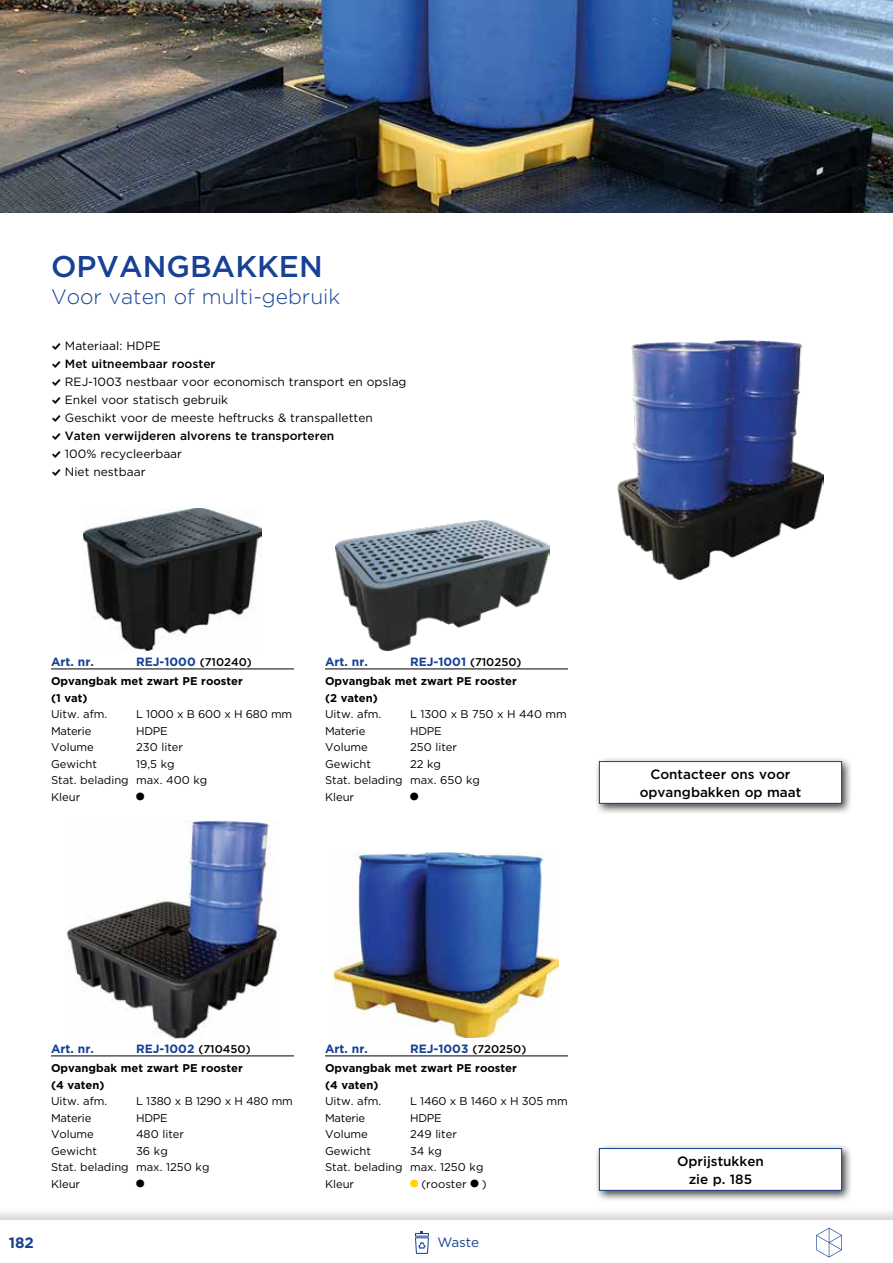
<style>
.page{position:relative;width:893px;height:1263px;background:#fff}
.page>*{position:absolute;margin:0;border:0;box-sizing:border-box;transform-origin:0 0}
.t1{font:500 30px "Gotham";color:#164194}
.t2{font:30px "Gotham";color:#000}
.t3{font:300 21px "Gotham";color:#164194}
.t4{font:700 15px "Gotham";color:#164194}
.t5{font:500 13.5px/18px "Gotham";color:#000;text-align:center}
.t6{font:13.5px "Gotham";letter-spacing:-.015em;color:#164194}
.t7{font:12px/18px "Gotham";color:#000}
.t8{font:700 12px "Gotham";color:#164194}
.t9{font:11.25px/16.5px "Gotham";color:#000}
.t10{font:700 11.25px/16.5px "Gotham";color:#000}
.t11{font:11.25px "Gotham";letter-spacing:-.02em;color:#000}
.s1{font-family:"Modern Pictograms"}
.s2{font-weight:500}
.s3{font-weight:500;font-size:11.25px;color:#000}
.s4{font-size:30px;color:#ffd300}
</style>
<div class="page">
<div style="left:0;top:1206px;width:893px;height:57px;background:#000;opacity:.16"></div>
<div style="left:0;top:1220px;width:893px;height:43px;background:#fff"></div>
<svg style="left:816px;top:1228px;width:26px;height:29px"></svg>
<svg style="left:415px;top:1231px;width:14px;height:23px"></svg>
<hr style="left:325px;top:669px;width:243px;height:1px;background:#000">
<img style="left:335px;top:521px;width:215px;height:130px">
<hr style="left:51px;top:669px;width:243px;height:1px;background:#000">
<img style="left:83px;top:508px;width:178px;height:143px">
<hr style="left:325px;top:1056px;width:243px;height:1px;background:#000">
<img style="left:335px;top:853px;width:223px;height:184px">
<hr style="left:51px;top:1056px;width:243px;height:1px;background:#000">
<img style="left:66px;top:821px;width:213px;height:218px">
<img style="left:618px;top:340px;width:206px;height:239px">
<div style="left:594px;top:1143px;width:259px;height:59px;background:#000;opacity:.75"></div>
<div style="left:599px;top:1148px;width:243px;height:42px;background:#fff"></div>
<div style="left:599px;top:1148px;width:243px;height:43px;border:1px solid #164194"></div>
<img style="left:0;top:0;width:893px;height:213px">
<div style="left:594px;top:756px;width:259px;height:59px;background:#000;opacity:.75"></div>
<div style="left:599px;top:761px;width:243px;height:42px;background:#fff"></div>
<div style="left:599px;top:761px;width:243px;height:43px;border:1px solid #164194"></div>
<h1 class="t1" style="left:51px;top:246px;width:273px">OPVANGBAKKEN</h1>
<h2 class="t3" style="left:51px;top:283px;width:291px">Voor vaten of multi-gebruik</h2>
<p class="t7" style="left:51px;top:336px;width:357px"><span class="s1">%</span> Materiaal: HDPE<br><span class="s1">%</span> <span class="s2">Met uitneembaar rooster<br></span><span class="s1">%</span> REJ-1003 nestbaar voor economisch transport en opslag <span class="s1">%</span> Enkel voor statisch gebruik<br><span class="s1">%</span> Geschikt voor de meeste heftrucks &amp; transpalletten<br><span class="s1">%</span> <span class="s2">Vaten verwijderen alvorens te transporteren<br></span><span class="s1">%</span> 100% recycleerbaar<br><span class="s1">%</span> Niet nestbaar</p>
<p class="t8" style="left:51px;top:653px;width:44px">Art. nr.</p>
<p class="t8" style="left:136px;top:653px;width:117px">REJ-1000 <span class="s3">(710240)</span></p>
<p class="t10" style="left:51px;top:673px;width:193px">Opvangbak met zwart PE rooster (1 vat)</p>
<p class="t9" style="left:51px;top:706px;width:58px">Uitw. afm.</p>
<p class="t11" style="left:136px;top:707px;width:158px">L 1000 x B 600 x H 680 mm</p>
<p class="t11" style="left:51px;top:723px;width:42px">Materie</p>
<p class="t9" style="left:136px;top:722px;width:33px">HDPE</p>
<p class="t9" style="left:51px;top:739px;width:44px">Volume</p>
<p class="t9" style="left:136px;top:739px;width:49px">230 liter</p>
<p class="t9" style="left:51px;top:755px;width:48px">Gewicht</p>
<p class="t9" style="left:51px;top:755px;width:158px;text-indent:85px">19,5 kg<br>Stat. belading max. 400 kg<br>Kleur</p>
<h1 class="t2" style="left:133px;top:777px;width:16px">•</h1>
<p class="t8" style="left:325px;top:653px;width:44px">Art. nr.</p>
<p class="t8" style="left:410px;top:653px;width:113px">REJ-1001 <span class="s3">(710250)</span></p>
<p class="t10" style="left:325px;top:673px;width:193px">Opvangbak met zwart PE rooster (2 vaten)</p>
<p class="t9" style="left:325px;top:706px;width:58px">Uitw. afm.</p>
<p class="t9" style="left:410px;top:706px;width:158px">L 1300 x B 750 x H 440 mm</p>
<p class="t11" style="left:325px;top:723px;width:42px">Materie</p>
<p class="t9" style="left:410px;top:722px;width:33px">HDPE</p>
<p class="t9" style="left:325px;top:739px;width:44px">Volume</p>
<p class="t9" style="left:410px;top:739px;width:49px">250 liter</p>
<p class="t9" style="left:325px;top:755px;width:48px">Gewicht</p>
<p class="t9" style="left:325px;top:755px;width:156px;text-indent:85px">22 kg<br>Stat. belading max. 650 kg<br>Kleur</p>
<h1 class="t2" style="left:407px;top:777px;width:16px">•</h1>
<p class="t5" style="left:640px;top:765px;width:163px">Contacteer ons voor opvangbakken op maat</p>
<p class="t8" style="left:51px;top:1040px;width:44px">Art. nr.</p>
<p class="t8" style="left:136px;top:1040px;width:116px">REJ-1002 <span class="s3">(710450)</span></p>
<p class="t10" style="left:51px;top:1060px;width:193px">Opvangbak met zwart PE rooster (4 vaten)</p>
<p class="t9" style="left:51px;top:1093px;width:58px">Uitw. afm.</p>
<p class="t11" style="left:136px;top:1094px;width:158px">L 1380 x B 1290 x H 480 mm</p>
<p class="t11" style="left:51px;top:1110px;width:42px">Materie</p>
<p class="t9" style="left:136px;top:1109px;width:33px">HDPE</p>
<p class="t9" style="left:51px;top:1126px;width:44px">Volume</p>
<p class="t9" style="left:136px;top:1126px;width:50px">480 liter</p>
<p class="t9" style="left:51px;top:1142px;width:48px">Gewicht</p>
<p class="t9" style="left:51px;top:1142px;width:160px;text-indent:85px">36 kg<br>Stat. belading max. 1250 kg<br>Kleur</p>
<h1 class="t2" style="left:133px;top:1164px;width:16px">•</h1>
<p class="t8" style="left:325px;top:1040px;width:44px">Art. nr.</p>
<p class="t8" style="left:410px;top:1040px;width:118px">REJ-1003 <span class="s3">(720250)</span></p>
<p class="t10" style="left:325px;top:1060px;width:193px">Opvangbak met zwart PE rooster (4 vaten)</p>
<p class="t9" style="left:325px;top:1093px;width:58px">Uitw. afm.</p>
<p class="t11" style="left:410px;top:1094px;width:159px">L 1460 x B 1460 x H 305 mm</p>
<p class="t11" style="left:325px;top:1110px;width:42px">Materie</p>
<p class="t9" style="left:410px;top:1109px;width:33px">HDPE</p>
<p class="t9" style="left:325px;top:1126px;width:44px">Volume</p>
<p class="t9" style="left:410px;top:1126px;width:48px">249 liter</p>
<p class="t9" style="left:325px;top:1142px;width:48px">Gewicht</p>
<p class="t9" style="left:325px;top:1142px;width:160px;text-indent:85px">34 kg<br>Stat. belading max. 1250 kg<br>Kleur</p>
<p class="t9" style="left:407px;top:1175px;width:61px"><span class="s4">•</span>(rooster</p>
<h1 class="t2" style="left:467px;top:1164px;width:21px">•<sup>)</sup></h1>
<h3 class="t4" style="left:9px;top:1232px;width:27px">182</h3>
<p class="t6" style="left:437px;top:1234px;width:43px">Waste</p>
<p class="t5" style="left:677px;top:1152px;width:88px">Oprijstukken zie p. 185</p>
</div>
